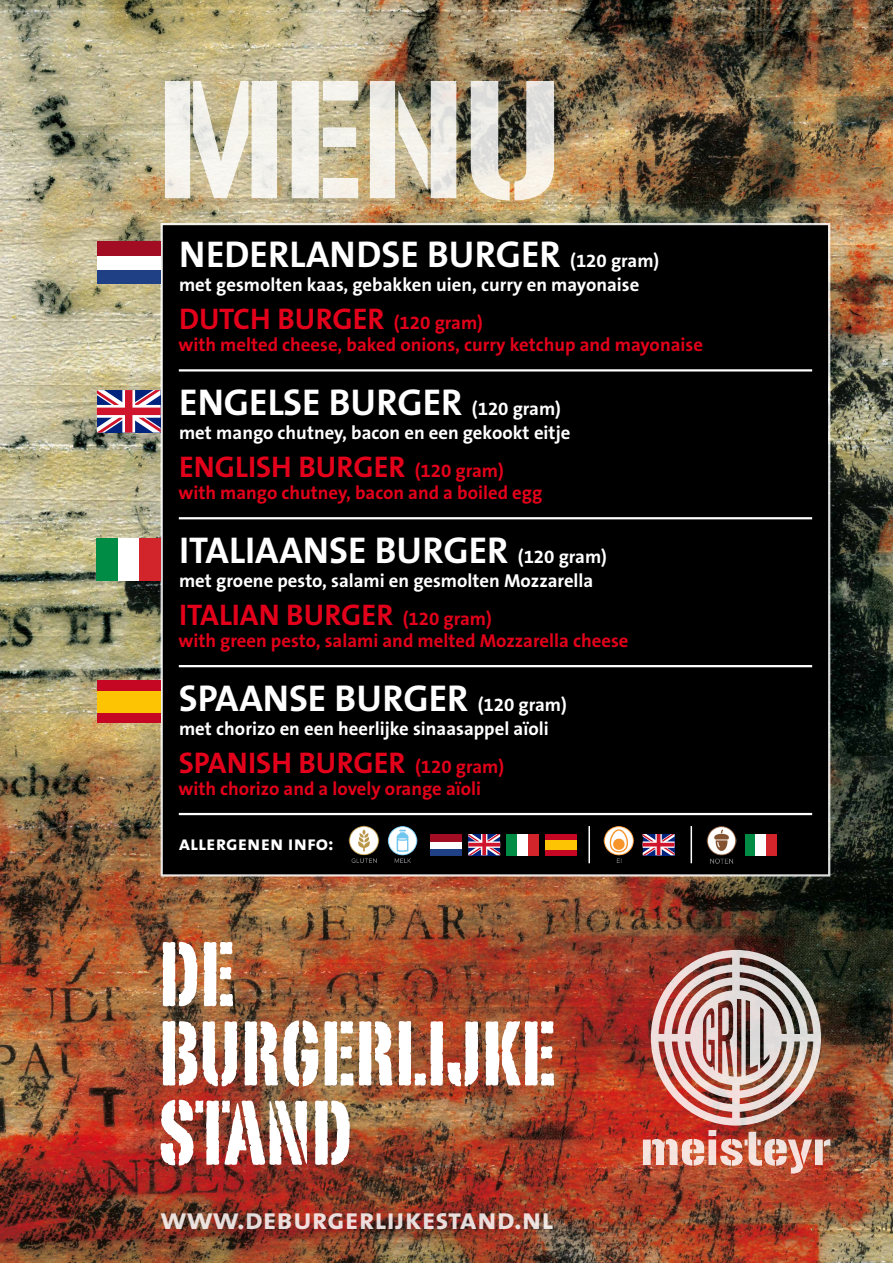
<style>
.page{position:relative;width:893px;height:1263px;background:#fff}
.page>*{position:absolute;margin:0;border:0;box-sizing:border-box;transform-origin:0 0}
.t1{font:105.68px/79.3px "Portago ITC";color:#fff}
.t2{font:700 37.5px "The Sans B7";letter-spacing:.1em;color:#fff}
.t3{font:700 30px "The Sans B7";letter-spacing:.1em;color:#e2001a}
.t4{font:30px "The Sans Bold Caps";color:#fff}
.t5{font:20.25px "The Sans Bold Caps";color:#fff}
.t6{font:700 18.75px "The Sans B7";color:#fff}
.t7{font:700 18.75px "The Sans B7";color:#e2001a}
.s1{font-size:18.75px}
</style>
<div class="page">
<img style="left:0;top:0;width:893px;height:1263px">
<svg style="left:165px;top:81px;width:389px;height:120px;background:#d1cbb9"></svg>
<img style="left:643px;top:950px;width:187px;height:223px">
<div style="left:160px;top:222px;width:671px;height:655px;background:#000"></div>
<img style="left:343px;top:823px;width:38px;height:43px">
<img style="left:598px;top:823px;width:42px;height:43px">
<img style="left:381px;top:823px;width:43px;height:43px">
<div style="left:97px;top:269px;width:64px;height:15px;background:#1f4085"></div>
<div style="left:97px;top:255px;width:64px;height:14px;background:#fff"></div>
<div style="left:97px;top:241px;width:64px;height:14px;background:#a30d24"></div>
<div style="left:430px;top:848px;width:32px;height:7px;background:#1f4085"></div>
<div style="left:430px;top:841px;width:32px;height:7px;background:#fff"></div>
<div style="left:430px;top:834px;width:32px;height:7px;background:#a30d24"></div>
<svg style="left:97px;top:390px;width:64px;height:43px"></svg>
<svg style="left:643px;top:834px;width:31px;height:21px"></svg>
<svg style="left:468px;top:834px;width:32px;height:21px"></svg>
<div style="left:97px;top:538px;width:21px;height:42px;background:#008c45"></div>
<div style="left:118px;top:538px;width:21px;height:42px;background:#fff"></div>
<div style="left:139px;top:538px;width:22px;height:42px;background:#d1242b"></div>
<div style="left:97px;top:712px;width:64px;height:11px;background:#c60724"></div>
<div style="left:97px;top:691px;width:64px;height:21px;background:#fcc403"></div>
<div style="left:97px;top:680px;width:64px;height:11px;background:#c60724"></div>
<div style="left:545px;top:850px;width:32px;height:5px;background:#c60724"></div>
<div style="left:545px;top:839px;width:32px;height:11px;background:#fcc403"></div>
<div style="left:545px;top:834px;width:32px;height:5px;background:#c60724"></div>
<hr style="left:588px;top:826px;width:2px;height:37px;background:#fff">
<hr style="left:691px;top:826px;width:1px;height:37px;background:#fff">
<img style="left:700px;top:823px;width:42px;height:43px">
<div style="left:745px;top:834px;width:10px;height:21px;background:#008c45"></div>
<div style="left:755px;top:834px;width:11px;height:21px;background:#fff"></div>
<div style="left:766px;top:834px;width:11px;height:21px;background:#d1242b"></div>
<div style="left:507px;top:834px;width:10px;height:21px;background:#008c45"></div>
<div style="left:517px;top:834px;width:11px;height:21px;background:#fff"></div>
<div style="left:528px;top:834px;width:10px;height:21px;background:#d1242b"></div>
<h2 class="t2" style="left:179px;top:235px;width:482px">Nederlan dse burger <span class="s1">(120 gram)</span></h2>
<p class="t6" style="left:179px;top:275px;width:462px">met gesmolten kaas, gebakken uien, curry en mayonaise</p>
<h3 class="t3" style="left:179px;top:303px;width:305px">Dutch Burger <span class="s1">(120 gram)</span></h3>
<p class="t7" style="left:178px;top:335px;width:526px">with melted cheese, baked onions, curry ketchup and mayonaise</p>
<h2 class="t2" style="left:179px;top:383px;width:383px">Engelse Burger <span class="s1">(120 gram)</span></h2>
<p class="t6" style="left:179px;top:423px;width:393px">met mango chutney, bacon en een gekookt eitje</p>
<h3 class="t3" style="left:179px;top:451px;width:326px">English Burger <span class="s1">(120 gram)</span></h3>
<p class="t7" style="left:178px;top:483px;width:365px">with mango chutney, bacon and a boiled egg</p>
<h2 class="t2" style="left:179px;top:531px;width:429px">Italiaanse Burger <span class="s1">(120 gram)</span></h2>
<p class="t6" style="left:179px;top:571px;width:416px">met groene pesto, salami en gesmolten Mozzarella</p>
<h3 class="t3" style="left:179px;top:599px;width:314px">Italian Burger <span class="s1">(120 gram)</span></h3>
<p class="t7" style="left:178px;top:631px;width:452px">with green pesto, salami and melted Mozzarella cheese</p>
<h2 class="t2" style="left:179px;top:679px;width:390px">Spaanse Burger <span class="s1">(120 gram)</span></h2>
<p class="t6" style="left:179px;top:719px;width:371px">met chorizo en een heerlijke sinaasappel aïoli</p>
<h3 class="t3" style="left:179px;top:747px;width:327px">Span ish Burger <span class="s1">(120 gram)</span></h3>
<p class="t7" style="left:178px;top:779px;width:304px">with chorizo and a lovely orange aïoli</p>
<p class="t5" style="left:179px;top:826px;width:157px">allergenen info:</p>
<h1 class="t1" style="left:159px;top:927px;width:398px">DE<br>BURGERLIJKE<br>STAND</h1>
<h3 class="t4" style="left:161px;top:1194px;width:394px">www.deburgerlijkestand.nl</h3>
</div>
